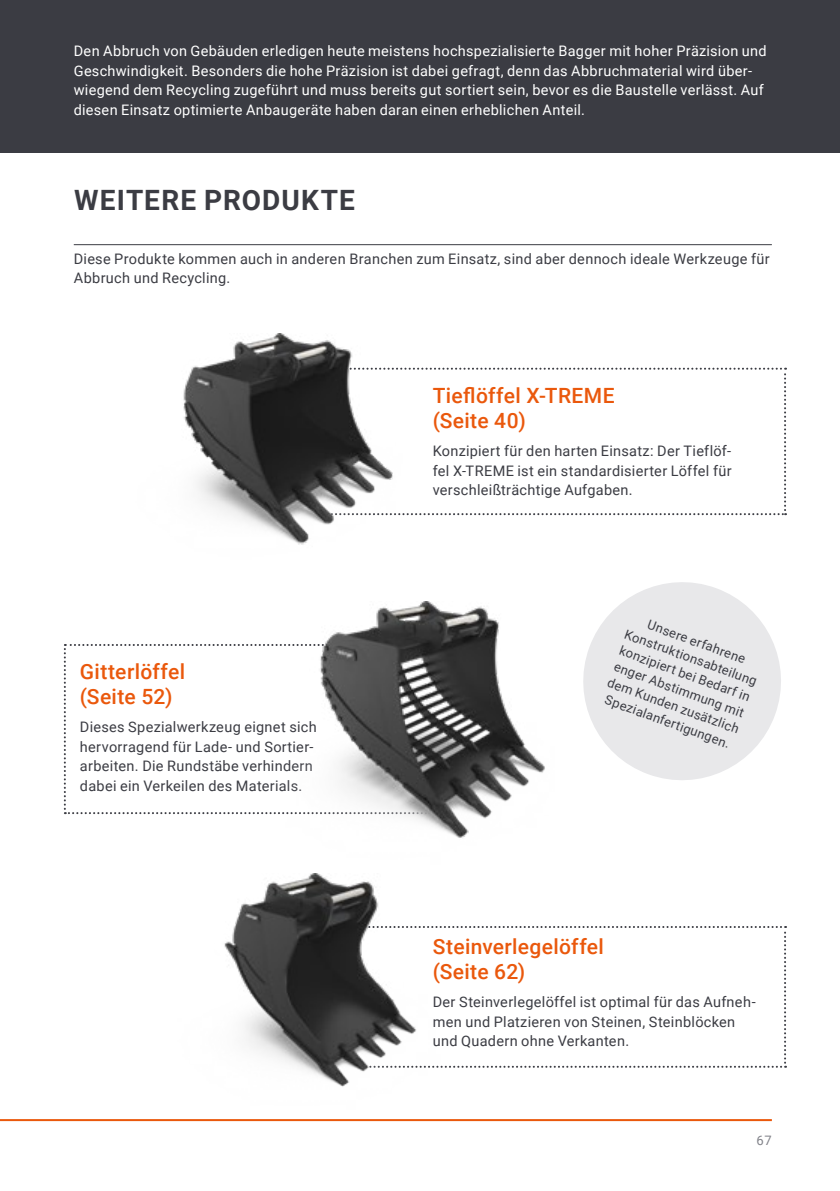
<style>
.page{position:relative;width:840px;height:1191px;background:#fff}
.page>*{position:absolute;margin:0;border:0;box-sizing:border-box;transform-origin:0 0}
.t1{font:700 28px "Roboto";letter-spacing:.04em;color:#3b3c43}
.t2{font:500 21px/25px "Roboto";letter-spacing:.015em;color:#ea580c}
.t3{font:14.4px/19.6px "Roboto";letter-spacing:.02em;color:#3b3c43}
.t4{font:14.4px/19.6px "Roboto";letter-spacing:.02em;color:#fff}
.t5{font:13px/17px "Roboto";color:#3b3c43;text-align:center}
.t6{font:13px "Roboto";color:#818289}
</style>
<div class="page">
<div style="left:0;top:0;width:839px;height:153px;background:#3b3c43"></div>
<hr style="left:0;top:1119px;width:771px;height:2px;background:#ea580c">
<svg style="left:583px;top:582px;width:198px;height:198px;fill:#e8e8ea"></svg>
<hr style="left:74px;top:244px;width:697px;height:1px;background:#3b3c43">
<svg style="left:402px;top:368px;width:383px;height:147px"></svg>
<svg style="left:64px;top:644px;width:221px;height:170px"></svg>
<svg style="left:440px;top:926px;width:345px;height:141px"></svg>
<img style="left:183px;top:333px;width:219px;height:212px">
<img style="left:285px;top:602px;width:260px;height:236px">
<img style="left:224px;top:874px;width:216px;height:213px">
<p class="t4" style="left:74px;top:41px;width:694px">Den Abbruch von Gebäuden erledigen heute meistens hochspezialisierte Bagger mit hoher Präzision und Geschwindigkeit. Besonders die hohe Präzision ist dabei gefragt, denn das Abbruchmaterial wird über&shy;wiegend dem Recycling zugeführt und muss bereits gut sortiert sein, bevor es die Baustelle verlässt. Auf diesen Einsatz optimierte Anbaugeräte haben daran einen erheblichen Anteil.</p>
<h1 class="t1" style="left:74px;top:181px;width:282px">WEITERE PRODUKTE</h1>
<p class="t3" style="left:74px;top:248px;width:697px">Diese Produkte kommen auch in anderen Branchen zum Einsatz, sind aber dennoch ideale Werkzeuge für<br>Abbruch und Recycling.</p>
<h2 class="t2" style="left:80px;top:658px;width:107px">Gitterlöffel (Seite 52)</h2>
<p class="t3" style="left:80px;top:717px;width:238px">Dieses Spezialwerkzeug eignet sich hervorragend für Lade- und Sortier&shy;arbeiten. Die Rundstäbe verhindern dabei ein Verkeilen des Materials.</p>
<h2 class="t2" style="left:432px;top:382px;width:183px">Tieflöffel X-TREME (Seite 40)</h2>
<p class="t3" style="left:432px;top:440px;width:300px;text-align:justify">Konzipiert für den harten Einsatz: Der Tieflöf&shy;fel X-TREME ist ein standardisierter Löffel für verschleißträchtige Aufgaben.</p>
<p class="t5" style="left:633px;top:609px;width:142px;rotate:20deg">Unsere erfahrene<br>Konstruktionsabteilung konzipiert bei Bedarf in enger Abstimmung mit dem Kunden zusätzlich<br>Spezialanfertigungen.</p>
<h2 class="t2" style="left:432px;top:933px;width:172px">Steinverlegelöffel (Seite 62)</h2>
<p class="t3" style="left:432px;top:992px;width:324px">Der Steinverlegelöffel ist optimal für das Aufneh&shy;men und Platzieren von Steinen, Steinblöcken und Quadern ohne Verkanten.</p>
<p class="t6" style="left:756px;top:1131px;width:17px">67</p>
</div>
